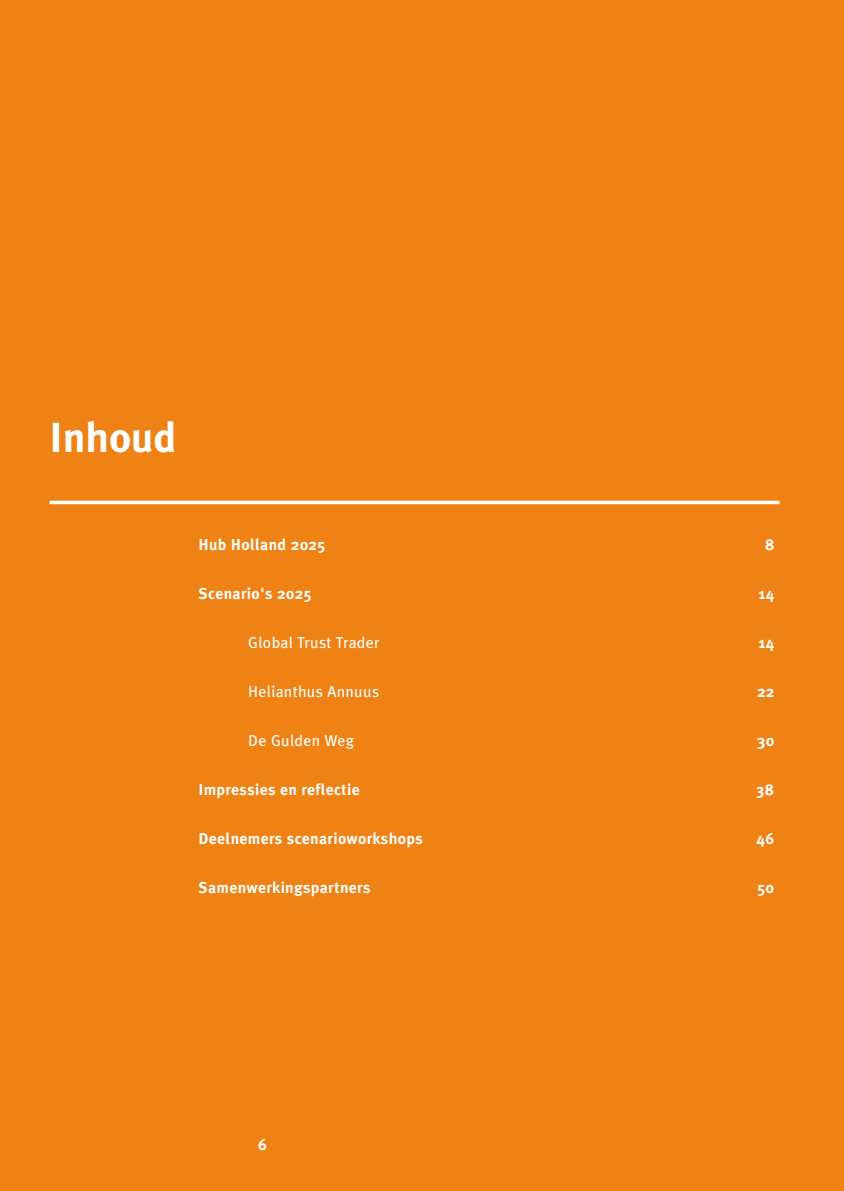
<style>
.page{position:relative;width:844px;height:1191px;background:#fff}
.page>*{position:absolute;margin:0;border:0;box-sizing:border-box;transform-origin:0 0}
.t1{font:700 42px "Meta Plus";color:#fff}
.t2{font:700 15.75px "Meta Plus";letter-spacing:.02em;color:#fff}
.t3{font:15.75px "Meta Plus";letter-spacing:.02em;color:#fff}
</style>
<div class="page">
<div style="left:0;top:0;width:843px;height:1191px;background:#ef8215"></div>
<hr style="left:50px;top:501px;width:729px;height:3px;background:#fff">
<h1 class="t1" style="left:50px;top:413px;width:129px">Inhoud</h1>
<p class="t2" style="left:198px;top:535px;width:128px">Hub Holland 2025</p>
<p class="t2" style="left:764px;top:535px;width:11px">8</p>
<p class="t2" style="left:198px;top:584px;width:114px">Scenario's 2025</p>
<p class="t2" style="left:758px;top:584px;width:17px">14</p>
<p class="t3" style="left:248px;top:633px;width:133px">Global Trust Trader</p>
<p class="t2" style="left:758px;top:633px;width:17px">14</p>
<p class="t3" style="left:248px;top:682px;width:132px">Helianthus Annuus</p>
<p class="t2" style="left:757px;top:682px;width:19px">22</p>
<p class="t3" style="left:248px;top:731px;width:107px">De Gulden Weg</p>
<p class="t2" style="left:757px;top:731px;width:18px">30</p>
<p class="t2" style="left:198px;top:780px;width:162px">Impressies en reflectie</p>
<p class="t2" style="left:756px;top:780px;width:19px">38</p>
<p class="t2" style="left:198px;top:829px;width:226px">Deelnemers scenarioworkshops</p>
<p class="t2" style="left:756px;top:829px;width:15px">46</p>
<p class="t2" style="left:198px;top:878px;width:173px">Samenwerkingspartners</p>
<p class="t2" style="left:757px;top:878px;width:18px">50</p>
</div>
